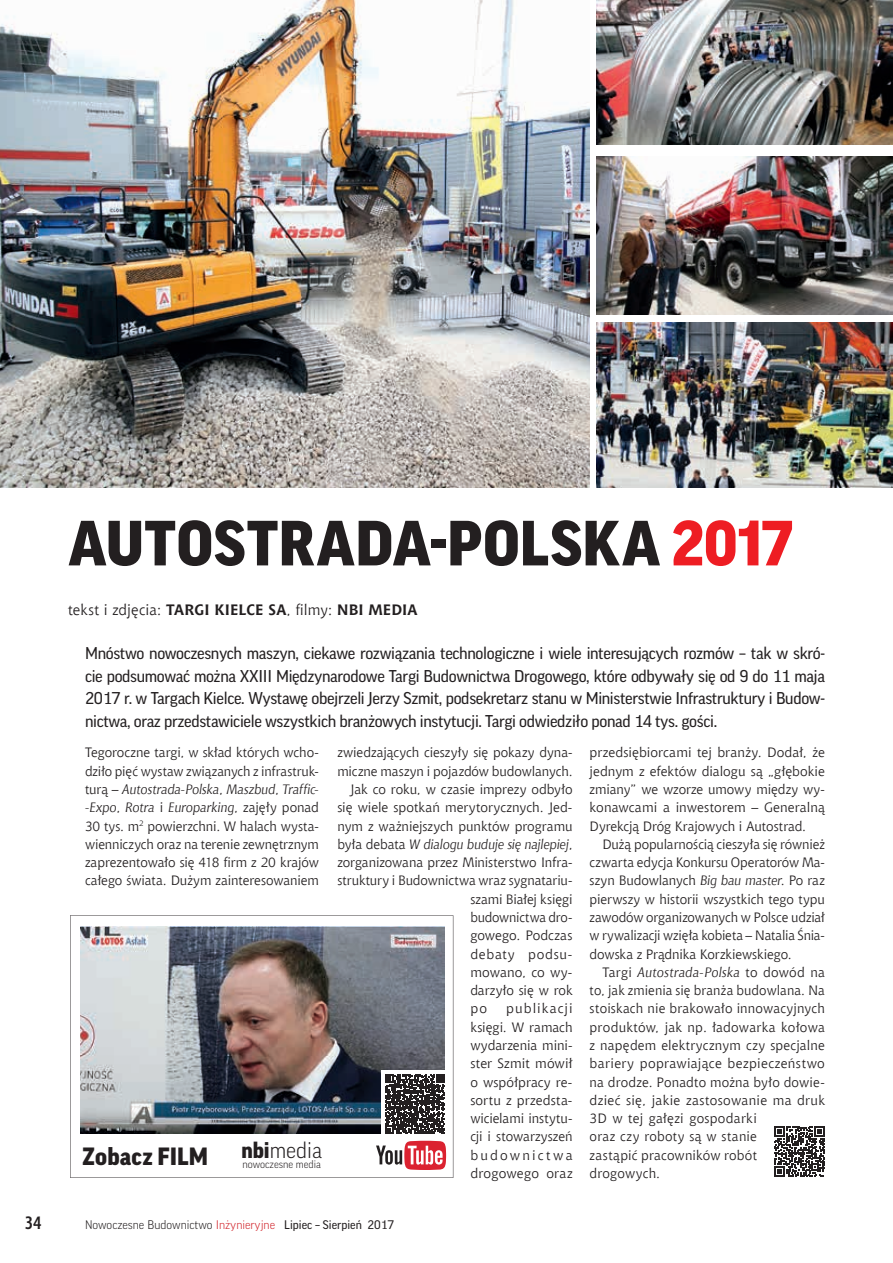
<style>
.page{position:relative;width:893px;height:1263px;background:#fff}
.page>*{position:absolute;margin:0;border:0;box-sizing:border-box;transform-origin:0 0}
.t1{font:900 61.5px "Good Pro";letter-spacing:.01em;color:#231f20}
.t2{font:900 24.15px "Good Pro";letter-spacing:.005em;color:#231f20}
.t3{font:300 21.9px "Good Pro";color:#231f20}
.t4{font:700 18px "Aerton Cnd EFN";color:#231f20}
.t5{font:16.5px/22.5px "Good Pro";letter-spacing:-.02em;color:#231f20;text-align:justify}
.t6{font:15px "Chianti EU";letter-spacing:.005em;color:#231f20}
.t7{font:13.5px/18.3px "Chianti EU";letter-spacing:.01em;color:#231f20;text-align:justify}
.t8{font:italic 13.5px "Chianti EU";letter-spacing:-.01em;color:#231f20}
.t9{font:13.5px "Chianti EU";letter-spacing:-.01em;color:#231f20}
.t10{font:13.5px "Chianti EU";letter-spacing:-.015em;color:#231f20}
.t11{font:13.5px "Chianti EU";letter-spacing:.05em;color:#231f20}
.t12{font:300 12px "Good Pro";color:#231f20}
.t13{font:300 10.5px "Good Pro";color:#231f20}
.s1{color:#ee1d23}
.s2{font-weight:700}
.s3{font-style:italic}
.s4{font-style:normal}
.s5{font-weight:900}
.s6{color:#d1232a}
.s7{font-weight:400}
</style>
<div class="page">
<svg style="left:70px;top:915px;width:383px;height:263px"></svg>
<img style="left:81px;top:926px;width:363px;height:207px">
<div style="left:381px;top:1070px;width:64px;height:64px;background:#fff"></div>
<svg style="left:385px;top:1074px;width:60px;height:60px"></svg>
<svg style="left:376px;top:1141px;width:70px;height:29px"></svg>
<img style="left:0;top:0;width:590px;height:488px">
<svg style="left:774px;top:1126px;width:51px;height:51px"></svg>
<img style="left:596px;top:0;width:297px;height:145px">
<img style="left:596px;top:156px;width:297px;height:159px">
<img style="left:596px;top:322px;width:297px;height:166px">
<h1 class="t1" style="left:68px;top:509px;width:726px">AUTOSTRADA-POLSKA <span class="s1">2017</span></h1>
<p class="t6" style="left:68px;top:600px;width:351px">tekst i zdjęcia: <span class="s2">TARGI KIELCE SA</span>, filmy: <span class="s2">NBI MEDIA</span></p>
<p class="t5" style="left:85px;top:642px;width:741px">Mnóstwo nowoczesnych maszyn, ciekawe rozwiązania technologiczne i wiele interesujących rozmów – tak w skró&shy;cie podsumować można XXIII Międzynarodowe Targi Budownictwa Drogowego, które odbywały się od 9 do 11 maja 2017 r. w Targach Kielce. Wystawę obejrzeli Jerzy Szmit, podsekretarz stanu w Ministerstwie Infrastruktury i Budow&shy;nictwa, oraz przedstawiciele wszystkich branżowych instytucji. Targi odwiedziło ponad 14 tys. gości.</p>
<p class="t7" style="left:85px;top:743px;width:236px">Tegoroczne targi, w skład których wcho&shy;dziło pięć wystaw związanych z infrastruk&shy;turą – <span class="s3">Autostrada-Polska</span>, <span class="s3">Maszbud</span>, <span class="s3">Traffic--Expo</span>, <span class="s3">Rotra</span> i <span class="s3">Europarking</span>, zajęły ponad 30 tys. m<sup>2</sup> powierzchni. W halach wysta&shy;wienniczych oraz na terenie zewnętrznym zaprezentowało się 418 firm z 20 krajów całego świata. Dużym zainteresowaniem</p>
<p class="t7" style="left:337px;top:743px;width:237px">zwiedzających cieszyły się pokazy dyna-</p>
<p class="t9" style="left:337px;top:763px;width:237px">miczne maszyn i pojazdów budowlanych.</p>
<p class="t7" style="left:350px;top:780px;width:224px">Jak co roku, w czasie imprezy odbyło</p>
<p class="t7" style="left:337px;top:798px;width:237px">się wiele spotkań merytorycznych. Jed-</p>
<p class="t7" style="left:337px;top:816px;width:237px">nym z ważniejszych punktów programu</p>
<p class="t8" style="left:337px;top:836px;width:237px"><span class="s4">była debata</span> W dialogu buduje się najlepiej<span class="s4">,</span></p>
<p class="t7" style="left:337px;top:853px;width:237px">zorganizowana przez Ministerstwo Infra-</p>
<p class="t7" style="left:337px;top:871px;width:237px">struktury i Budownictwa wraz sygnatariu-</p>
<p class="t7" style="left:470px;top:890px;width:104px">szami Białej księgi</p>
<p class="t10" style="left:470px;top:909px;width:104px">budownictwa dro-</p>
<p class="t7" style="left:470px;top:926px;width:104px">gowego. Podczas</p>
<p class="t11" style="left:470px;top:946px;width:104px">debaty podsu-</p>
<p class="t7" style="left:470px;top:963px;width:104px">mowano, co wy-</p>
<p class="t7" style="left:470px;top:981px;width:104px">darzyło się w rok</p>
<p class="t7" style="left:470px;top:999px;width:18px">po</p>
<p class="t7" style="left:470px;top:999px;width:104px;text-indent:36px">publikacji księgi. W ramach wydarzenia mini&shy;ster Szmit mówił o współpracy re&shy;sortu z przedsta&shy;wicielami instytu&shy;cji i stowarzyszeń budownictwa drogowego oraz</p>
<h3 class="t3" style="left:241px;top:1138px;width:82px"><span class="s5">nbi</span>media</h3>
<h2 class="t2" style="left:82px;top:1143px;width:128px">Zobacz FILM</h2>
<p class="t13" style="left:242px;top:1158px;width:80px">nowoczesne media</p>
<h3 class="t4" style="left:25px;top:1212px;width:18px">34</h3>
<p class="t12" style="left:85px;top:1218px;width:310px">Nowoczesne Budownictwo <span class="s6">Inżynieryjne</span> <span class="s7">Lipiec – Sierpień 2017</span></p>
<p class="t7" style="left:590px;top:743px;width:237px">przedsiębiorcami tej branży. Dodał, że jednym z efektów dialogu są „głębokie zmiany” we wzorze umowy między wy&shy;konawcami a inwestorem – Generalną Dyrekcją Dróg Krajowych i Autostrad.</p>
<p class="t7" style="left:590px;top:835px;width:237px;text-indent:13px">Dużą popularnością cieszyła się również czwarta edycja Konkursu Operatorów Ma&shy;szyn Budowlanych <span class="s3">Big bau master</span>. Po raz pierwszy w historii wszystkich tego typu zawodów organizowanych w Polsce udział w rywalizacji wzięła kobieta – Natalia Śnia&shy;dowska z Prądnika Korzkiewskiego.</p>
<p class="t7" style="left:590px;top:963px;width:237px;text-align:left;text-indent:13px">Targi <span class="s3">Autostrada-Polska</span> to dowód na to, jak zmienia się branża budowlana. Na stoiskach nie brakowało innowacyjnych produktów, jak np. ładowarka kołowa z napędem elektrycznym czy specjalne bariery poprawiające bezpieczeństwo na drodze. Ponadto można było dowie&shy;dzieć się, jakie zastosowanie ma druk 3D w tej gałęzi gospodarki<br>oraz czy roboty są w stanie<br>zastąpić pracowników robót drogowych.</p>
</div>
